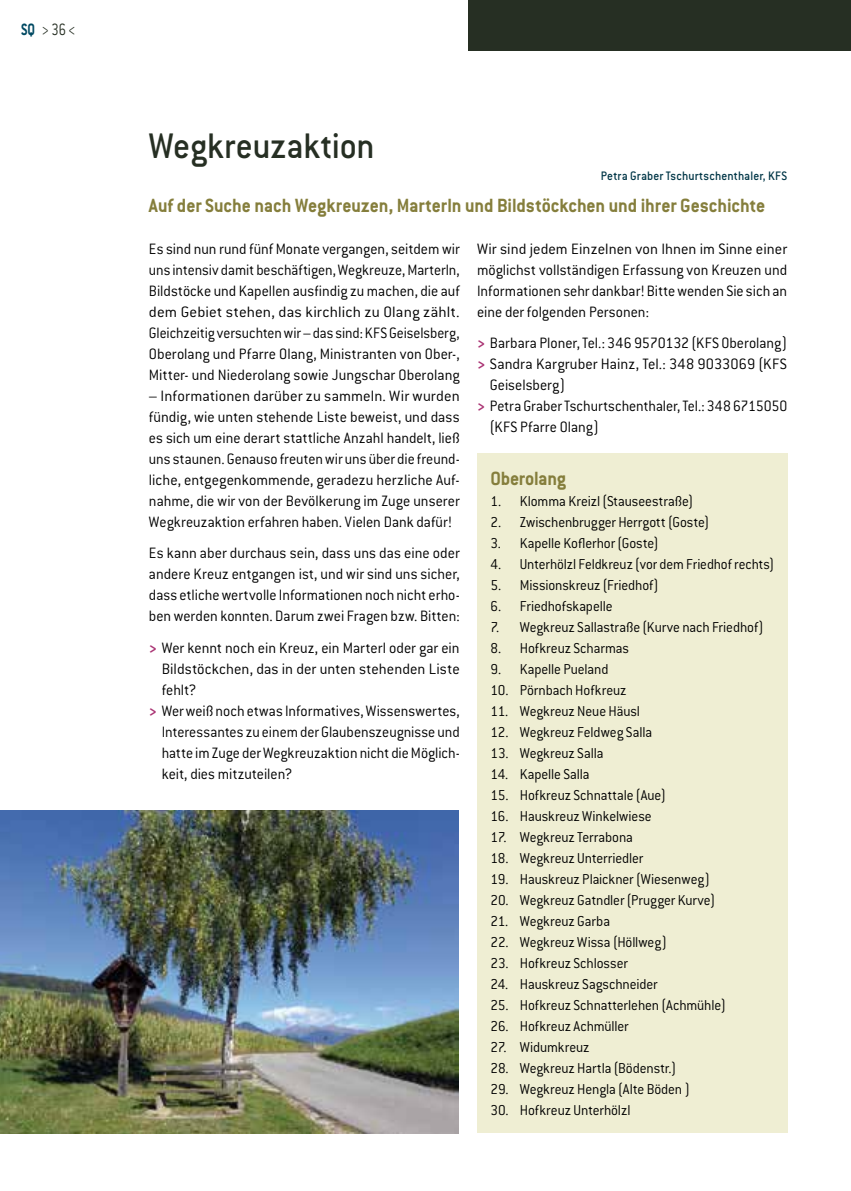
<style>
.page{position:relative;width:851px;height:1191px;background:#fff}
.page>*{position:absolute;margin:0;border:0;box-sizing:border-box;transform-origin:0 0}
.t1{font:500 39px "Conduit ITC";letter-spacing:-.005em;color:#262f23;scale:.95 1}
.t2{font:700 21px "Conduit ITC";letter-spacing:-.005em;color:#857e3c;scale:.95 1}
.t3{font:300 18px "Conduit ITC";color:#262f23;scale:.8 1}
.t4{font:300 16.5px/21px "Conduit ITC";color:#000;text-align:justify}
.t5{font:300 16.5px/21px "Conduit ITC";color:#000;text-align:justify;scale:.95 1}
.t6{font:300 16.5px/21px "Conduit ITC";color:#000;text-align:justify;scale:.96 1}
.t7{font:300 16.5px "Conduit ITC";color:#000;scale:.94 1}
.t8{font:300 16.5px "Conduit ITC";letter-spacing:.02em;color:#000;scale:.95 1}
.t9{font:300 15.75px "Conduit ITC";letter-spacing:-.005em;color:#000;scale:.95 1}
.t10{font:500 13.5px "Conduit ITC";letter-spacing:.01em;color:#003647;scale:.95 1}
.s1{font-weight:700;color:#004962}
.s2{font-weight:700;color:#aa3474}
</style>
<div class="page">
<div style="left:468px;top:0;width:382px;height:51px;background:#262f23"></div>
<img style="left:0;top:810px;width:458px;height:323px">
<div style="left:477px;top:453px;width:310px;height:680px;background:#efeed3"></div>
<p class="t3" style="left:21px;top:20px;width:70px"><span class="s1">SQ</span> &gt; 36 &lt;</p>
<h1 class="t1" style="left:149px;top:124px;width:239px">Wegkreuzaktion</h1>
<p class="t10" style="left:600px;top:168px;width:198px">Petra Graber Tschurtschenthaler, KFS</p>
<h2 class="t2" style="left:149px;top:193px;width:650px">Auf der Suche nach Wegkreuzen, Marterln und Bildstöckchen und ihrer Geschichte</h2>
<p class="t5" style="left:149px;top:238px;width:329px">Es sind nun rund fünf Monate vergangen, seitdem wir uns intensiv damit beschäftigen, Wegkreuze, Marterln, Bildstöcke und Kapellen ausfindig zu machen, die auf dem Gebiet stehen, das kirchlich zu Olang zählt.<br>Gleichzeitig versuchten wir – das sind: KFS Geiselsberg, Oberolang und Pfarre Olang, Ministranten von Ober-, Mitter- und Niederolang sowie Jungschar Oberolang</p>
<p class="t4" style="left:149px;top:385px;width:312px">– Informationen darüber zu sammeln. Wir wurden fündig, wie unten stehende Liste beweist, und dass es sich um eine derart stattliche Anzahl handelt, ließ uns staunen. Genauso freuten wir uns über die freund&shy;liche, entgegenkommende, geradezu herzliche Auf&shy;nahme, die wir von der Bevölkerung im Zuge unserer Wegkreuzaktion erfahren haben. Vielen Dank dafür!</p>
<p class="t6" style="left:149px;top:542px;width:325px">Es kann aber durchaus sein, dass uns das eine oder andere Kreuz entgangen ist, und wir sind uns sicher, dass etliche wertvolle Informationen noch nicht erho&shy;ben werden konnten. Darum zwei Fragen bzw. Bitten:</p>
<p class="t6" style="left:149px;top:637px;width:325px"><span class="s2">&gt;</span> Wer kennt noch ein Kreuz, ein Marterl oder gar ein</p>
<p class="t4" style="left:162px;top:658px;width:299px">Bildstöckchen, das in der unten stehenden Liste</p>
<p class="t5" style="left:162px;top:679px;width:38px">fehlt?</p>
<p class="t7" style="left:149px;top:701px;width:332px"><span class="s2">&gt;</span> Wer weiß noch etwas Informatives, Wissenswertes,</p>
<p class="t7" style="left:162px;top:722px;width:318px">Interessantes zu einem der Glaubenszeugnisse und</p>
<p class="t7" style="left:162px;top:743px;width:318px">hatte im Zuge der Wegkreuzaktion nicht die Möglich-</p>
<p class="t5" style="left:162px;top:763px;width:139px">keit, dies mitzuteilen?</p>
<p class="t4" style="left:477px;top:238px;width:311px">Wir sind jedem Einzelnen von Ihnen im Sinne einer möglichst vollständigen Erfassung von Kreuzen und Informationen sehr dankbar! Bitte wenden Sie sich an eine der folgenden Personen:</p>
<p class="t5" style="left:477px;top:332px;width:328px"><span class="s2">&gt;</span> Barbara Ploner, Tel.: 346 9570132 (KFS Oberolang)</p>
<p class="t4" style="left:477px;top:353px;width:311px"><span class="s2">&gt;</span> Sandra Kargruber Hainz, Tel.: 348 9033069 (KFS</p>
<p class="t5" style="left:489px;top:374px;width:81px">Geiselsberg)</p>
<p class="t7" style="left:477px;top:397px;width:331px"><span class="s2">&gt;</span> Petra Graber Tschurtschenthaler, Tel.: 348 6715050</p>
<p class="t8" style="left:489px;top:418px;width:116px">(KFS Pfarre Olang)</p>
<h2 class="t2" style="left:490px;top:466px;width:81px">Oberolang</h2>
<p class="t9" style="left:490px;top:492px;width:215px">1. Klomma Kreizl (Stauseestraße)</p>
<p class="t9" style="left:490px;top:513px;width:232px">2. Zwischenbrugger Herrgott (Goste)</p>
<p class="t9" style="left:490px;top:534px;width:178px">3. Kapelle Koflerhor (Goste)</p>
<p class="t9" style="left:490px;top:555px;width:300px">4. Unterhölzl Feldkreuz (vor dem Friedhof rechts)</p>
<p class="t9" style="left:490px;top:576px;width:178px">5. Missionskreuz (Friedhof)</p>
<p class="t9" style="left:490px;top:597px;width:130px">6. Friedhofskapelle</p>
<p class="t9" style="left:490px;top:618px;width:288px">7. Wegkreuz Sallastraße (Kurve nach Friedhof)</p>
<p class="t9" style="left:490px;top:639px;width:147px">8. Hofkreuz Scharmas</p>
<p class="t9" style="left:490px;top:660px;width:126px">9. Kapelle Pueland</p>
<p class="t9" style="left:490px;top:681px;width:145px">10. Pörnbach Hofkreuz</p>
<p class="t9" style="left:490px;top:702px;width:159px">11. Wegkreuz Neue Häusl</p>
<p class="t9" style="left:490px;top:723px;width:172px">12. Wegkreuz Feldweg Salla</p>
<p class="t9" style="left:490px;top:744px;width:120px">13. Wegkreuz Salla</p>
<p class="t9" style="left:490px;top:765px;width:106px">14. Kapelle Salla</p>
<p class="t9" style="left:490px;top:786px;width:186px">15. Hofkreuz Schnattale (Aue)</p>
<p class="t9" style="left:490px;top:807px;width:171px">16. Hauskreuz Winkelwiese</p>
<p class="t9" style="left:490px;top:828px;width:151px">17. Wegkreuz Terrabona</p>
<p class="t9" style="left:490px;top:849px;width:162px">18. Wegkreuz Unterriedler</p>
<p class="t9" style="left:490px;top:870px;width:232px">19. Hauskreuz Plaickner (Wiesenweg)</p>
<p class="t9" style="left:490px;top:891px;width:238px">20. Wegkreuz Gatndler (Prugger Kurve)</p>
<p class="t9" style="left:490px;top:912px;width:127px">21. Wegkreuz Garba</p>
<p class="t9" style="left:490px;top:933px;width:187px">22. Wegkreuz Wissa (Höllweg)</p>
<p class="t9" style="left:490px;top:954px;width:146px">23. Hofkreuz Schlosser</p>
<p class="t9" style="left:490px;top:975px;width:177px">24. Hauskreuz Sagschneider</p>
<p class="t9" style="left:490px;top:996px;width:249px">25. Hofkreuz Schnatterlehen (Achmühle)</p>
<p class="t9" style="left:490px;top:1017px;width:147px">26. Hofkreuz Achmüller</p>
<p class="t9" style="left:490px;top:1038px;width:106px">27. Widumkreuz</p>
<p class="t9" style="left:490px;top:1059px;width:197px">28. Wegkreuz Hartla (Bödenstr.)</p>
<p class="t9" style="left:490px;top:1080px;width:211px">29. Wegkreuz Hengla (Alte Böden )</p>
<p class="t9" style="left:490px;top:1101px;width:149px">30. Hofkreuz Unterhölzl</p>
</div>
